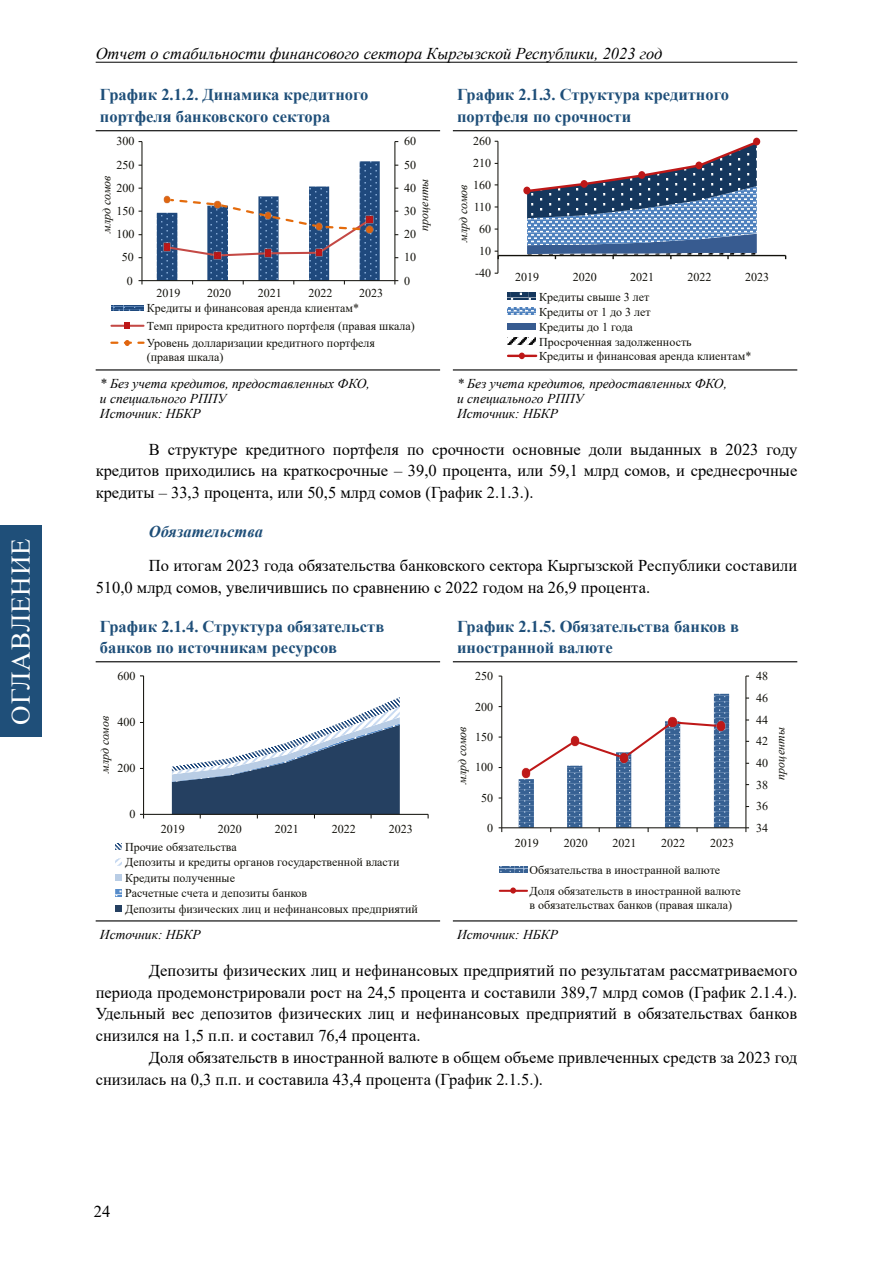
<style>
.page{position:relative;width:893px;height:1263px;background:#fff}
.page>*{position:absolute;margin:0;border:0;box-sizing:border-box;transform-origin:0 0}
.t1{font:27px "Times New Roman";letter-spacing:.035em;color:#fff}
.t2{font:16.5px/21.8px "Times New Roman";color:#000;text-align:justify}
.t3{font:700 16.5px/21.8px "Times New Roman";color:#1f4f79}
.t4{font:italic 16.5px "Times New Roman";color:#000}
.t5{font:italic 700 16.5px "Times New Roman";color:#1f4f79}
.t6{font:italic 13.5px/14.9px "Times New Roman";color:#000}
.t7{font:12px/14.9px "Times New Roman";color:#12110b}
.t8{font:italic 12px "Times New Roman";color:#12110b}
</style>
<div class="page">
<hr style="left:96px;top:62px;width:701px;height:1px;background:#000">
<hr style="left:96px;top:130px;width:344px;height:1px;background:#000">
<hr style="left:453px;top:130px;width:344px;height:1px;background:#000">
<hr style="left:96px;top:369px;width:344px;height:1px;background:#000">
<hr style="left:453px;top:369px;width:344px;height:1px;background:#000">
<hr style="left:394px;top:142px;width:1px;height:139px;background:#12110b">
<hr style="left:141px;top:142px;width:1px;height:139px;background:#12110b">
<hr style="left:142px;top:280px;width:253px;height:1px;background:#12110b">
<svg style="left:394px;top:280px;width:4px;height:4px"></svg>
<svg style="left:157px;top:161px;width:223px;height:123px"></svg>
<svg style="left:111px;top:305px;width:33px;height:6px"></svg>
<hr style="left:111px;top:325px;width:33px;height:2px;background:#c44945">
<svg style="left:125px;top:322px;width:5px;height:6px"></svg>
<svg style="left:111px;top:340px;width:33px;height:6px"></svg>
<hr style="left:497px;top:141px;width:1px;height:132px;background:#12110b">
<hr style="left:498px;top:255px;width:288px;height:1px;background:#12110b">
<svg style="left:495px;top:251px;width:4px;height:8px"></svg>
<svg style="left:524px;top:139px;width:236px;height:120px"></svg>
<div style="left:523px;top:187px;width:7px;height:7px;background:#be1818;border-radius:50%"></div>
<div style="left:580px;top:180px;width:8px;height:8px;background:#be1818;border-radius:50%"></div>
<div style="left:638px;top:171px;width:7px;height:8px;background:#be1818;border-radius:50%"></div>
<div style="left:695px;top:162px;width:7px;height:7px;background:#be1818;border-radius:50%"></div>
<div style="left:753px;top:138px;width:7px;height:7px;background:#be1818;border-radius:50%"></div>
<svg style="left:508px;top:293px;width:28px;height:6px"></svg>
<svg style="left:508px;top:308px;width:28px;height:6px"></svg>
<div style="left:508px;top:323px;width:28px;height:6px;background:#375b90"></div>
<svg style="left:508px;top:338px;width:28px;height:6px"></svg>
<hr style="left:508px;top:355px;width:28px;height:2px;background:#be1818">
<svg style="left:519px;top:353px;width:6px;height:6px"></svg>
<hr style="left:96px;top:661px;width:344px;height:1px;background:#000">
<hr style="left:453px;top:661px;width:344px;height:1px;background:#000">
<hr style="left:96px;top:920px;width:344px;height:1px;background:#000">
<hr style="left:453px;top:920px;width:344px;height:1px;background:#000">
<hr style="left:143px;top:676px;width:1px;height:138px;background:#12110b">
<hr style="left:144px;top:814px;width:284px;height:1px;background:#12110b">
<svg style="left:172px;top:697px;width:228px;height:121px"></svg>
<svg style="left:115px;top:843px;width:7px;height:7px"></svg>
<svg style="left:115px;top:859px;width:7px;height:6px"></svg>
<div style="left:115px;top:874px;width:7px;height:6px;background:#b9cde5"></div>
<svg style="left:115px;top:890px;width:7px;height:6px"></svg>
<div style="left:115px;top:905px;width:7px;height:6px;background:#254061"></div>
<hr style="left:745px;top:676px;width:1px;height:152px;background:#12110b">
<hr style="left:501px;top:676px;width:1px;height:152px;background:#12110b">
<hr style="left:502px;top:827px;width:244px;height:1px;background:#12110b">
<svg style="left:745px;top:827px;width:4px;height:5px"></svg>
<svg style="left:519px;top:694px;width:210px;height:138px"></svg>
<svg style="left:500px;top:867px;width:27px;height:6px"></svg>
<hr style="left:500px;top:890px;width:27px;height:2px;background:#be1818">
<svg style="left:510px;top:887px;width:6px;height:6px"></svg>
<div style="left:0;top:526px;width:41px;height:211px;background:#1f4f79"></div>
<h1 class="t1" style="left:2px;top:725px;width:188px;rotate:-90deg">ОГЛАВЛЕНИЕ</h1>
<p class="t4" style="left:96px;top:42px;width:568px">Отчет о стабильности финансового сектора Кыргызской Республики, 2023 год</p>
<p class="t3" style="left:100px;top:84px;width:270px">График 2.1.2. Динамика кредитного портфеля банковского сектора</p>
<p class="t3" style="left:457px;top:84px;width:273px">График 2.1.3. Структура кредитного портфеля по срочности</p>
<p class="t7" style="left:116px;top:134px;width:19px">300</p>
<p class="t7" style="left:404px;top:134px;width:13px">60</p>
<p class="t7" style="left:473px;top:133px;width:19px">260</p>
<p class="t7" style="left:116px;top:157px;width:19px">250</p>
<p class="t7" style="left:404px;top:157px;width:13px">50</p>
<p class="t7" style="left:473px;top:155px;width:19px">210</p>
<p class="t8" style="left:98px;top:233px;width:59px;rotate:-90deg">млрд сомов</p>
<p class="t8" style="left:416px;top:231px;width:54px;rotate:-90deg">проценты</p>
<p class="t7" style="left:116px;top:180px;width:19px">200</p>
<p class="t7" style="left:404px;top:180px;width:13px">40</p>
<p class="t7" style="left:116px;top:203px;width:19px">150</p>
<p class="t7" style="left:404px;top:203px;width:13px">30</p>
<p class="t7" style="left:116px;top:226px;width:19px">100</p>
<p class="t7" style="left:404px;top:226px;width:13px">20</p>
<p class="t7" style="left:473px;top:177px;width:19px">160</p>
<p class="t8" style="left:455px;top:242px;width:59px;rotate:-90deg">млрд сомов</p>
<p class="t7" style="left:474px;top:199px;width:19px">110</p>
<p class="t7" style="left:479px;top:221px;width:13px">60</p>
<p class="t7" style="left:122px;top:249px;width:13px">50</p>
<p class="t7" style="left:404px;top:249px;width:13px">10</p>
<p class="t7" style="left:479px;top:243px;width:13px">10</p>
<p class="t7" style="left:127px;top:273px;width:7px">0</p>
<p class="t7" style="left:404px;top:273px;width:7px">0</p>
<p class="t7" style="left:475px;top:265px;width:17px">-40</p>
<p class="t7" style="left:515px;top:269px;width:25px">2019</p>
<p class="t7" style="left:573px;top:269px;width:25px">2020</p>
<p class="t7" style="left:630px;top:269px;width:25px">2021</p>
<p class="t7" style="left:688px;top:269px;width:25px">2022</p>
<p class="t7" style="left:745px;top:269px;width:25px">2023</p>
<p class="t7" style="left:157px;top:285px;width:25px">2019</p>
<p class="t7" style="left:207px;top:285px;width:25px">2020</p>
<p class="t7" style="left:258px;top:285px;width:25px">2021</p>
<p class="t7" style="left:309px;top:285px;width:25px">2022</p>
<p class="t7" style="left:359px;top:285px;width:25px">2023</p>
<p class="t7" style="left:147px;top:299px;width:270px;line-height:17.2px">Кредиты и финансовая аренда клиентам*<br>Темп прироста кредитного портфеля (правая шкала)<br>Уровень долларизации кредитного портфеля</p>
<p class="t7" style="left:147px;top:350px;width:78px">(правая шкала)</p>
<p class="t7" style="left:539px;top:289px;width:214px">Кредиты свыше 3 лет<br>Кредиты от 1 до 3 лет<br>Кредиты до 1 года<br>Просроченная задолженность<br>Кредиты и финансовая аренда клиентам*</p>
<p class="t6" style="left:100px;top:376px;width:271px">* Без учета кредитов, предоставленных ФКО, и специального РППУ<br>Источник: НБКР</p>
<p class="t6" style="left:457px;top:376px;width:271px">* Без учета кредитов, предоставленных ФКО, и специального РППУ<br>Источник: НБКР</p>
<p class="t2" style="left:96px;top:438px;width:703px;text-indent:53px">В структуре кредитного портфеля по срочности основные доли выданных в 2023 году кредитов приходились на краткосрочные – 39,0 процента, или 59,1 млрд сомов, и среднесрочные кредиты – 33,3 процента, или 50,5 млрд сомов (График 2.1.3.).</p>
<p class="t5" style="left:149px;top:520px;width:116px">Обязательства</p>
<p class="t2" style="left:96px;top:554px;width:703px;text-indent:53px">По итогам 2023 года обязательства банковского сектора Кыргызской Республики составили<br>510,0 млрд сомов, увеличившись по сравнению с 2022 годом на 26,9 процента.</p>
<p class="t3" style="left:100px;top:615px;width:286px">График 2.1.4. Структура обязательств банков по источникам ресурсов</p>
<p class="t3" style="left:457px;top:615px;width:283px">График 2.1.5. Обязательства банков в иностранной валюте</p>
<p class="t7" style="left:118px;top:668px;width:19px">600</p>
<p class="t7" style="left:475px;top:668px;width:19px">250</p>
<p class="t7" style="left:756px;top:668px;width:13px">48</p>
<p class="t7" style="left:475px;top:699px;width:19px">200</p>
<p class="t7" style="left:756px;top:690px;width:13px">46</p>
<p class="t8" style="left:97px;top:773px;width:59px;rotate:-90deg">млрд сомов</p>
<p class="t7" style="left:118px;top:714px;width:19px">400</p>
<p class="t7" style="left:118px;top:760px;width:19px">200</p>
<p class="t7" style="left:756px;top:712px;width:13px">44</p>
<p class="t8" style="left:454px;top:784px;width:59px;rotate:-90deg">млрд сомов</p>
<p class="t7" style="left:475px;top:729px;width:19px">150</p>
<p class="t7" style="left:475px;top:760px;width:19px">100</p>
<p class="t7" style="left:756px;top:733px;width:13px">42</p>
<p class="t7" style="left:756px;top:755px;width:13px">40</p>
<p class="t7" style="left:756px;top:777px;width:13px">38</p>
<p class="t8" style="left:772px;top:779px;width:54px;rotate:-90deg">проценты</p>
<p class="t7" style="left:130px;top:807px;width:7px">0</p>
<p class="t7" style="left:481px;top:790px;width:13px">50</p>
<p class="t7" style="left:756px;top:799px;width:13px">36</p>
<p class="t7" style="left:161px;top:821px;width:25px">2019</p>
<p class="t7" style="left:218px;top:821px;width:25px">2020</p>
<p class="t7" style="left:275px;top:821px;width:25px">2021</p>
<p class="t7" style="left:332px;top:821px;width:25px">2022</p>
<p class="t7" style="left:389px;top:821px;width:25px">2023</p>
<p class="t7" style="left:487px;top:820px;width:7px">0</p>
<p class="t7" style="left:756px;top:820px;width:13px">34</p>
<p class="t7" style="left:125px;top:839px;width:294px;line-height:15.5px">Прочие обязательства<br>Депозиты и кредиты органов государственной власти Кредиты полученные<br>Расчетные счета и депозиты банков<br>Депозиты физических лиц и нефинансовых предприятий</p>
<p class="t7" style="left:515px;top:835px;width:25px">2019</p>
<p class="t7" style="left:564px;top:835px;width:25px">2020</p>
<p class="t7" style="left:612px;top:835px;width:25px">2021</p>
<p class="t7" style="left:661px;top:835px;width:25px">2022</p>
<p class="t7" style="left:710px;top:835px;width:25px">2023</p>
<p class="t7" style="left:530px;top:859px;width:213px;line-height:21px">Обязательства в иностранной валюте<br>Доля обязательств в иностранной валюте</p>
<p class="t7" style="left:530px;top:897px;width:204px">в обязательствах банков (правая шкала)</p>
<p class="t6" style="left:100px;top:926px;width:102px">Источник: НБКР</p>
<p class="t6" style="left:457px;top:926px;width:102px">Источник: НБКР</p>
<p class="t2" style="left:96px;top:959px;width:703px;text-indent:53px">Депозиты физических лиц и нефинансовых предприятий по результатам рассматриваемого периода продемонстрировали рост на 24,5 процента и составили 389,7 млрд сомов (График 2.1.4.).<br>Удельный вес депозитов физических лиц и нефинансовых предприятий в обязательствах банков снизился на 1,5 п.п. и составил 76,4 процента.</p>
<p class="t2" style="left:96px;top:1046px;width:703px;text-indent:53px">Доля обязательств в иностранной валюте в общем объеме привлеченных средств за 2023 год снизилась на 0,3 п.п. и составила 43,4 процента (График 2.1.5.).</p>
<p class="t2" style="left:94px;top:1200px;width:18px">24</p>
</div>
